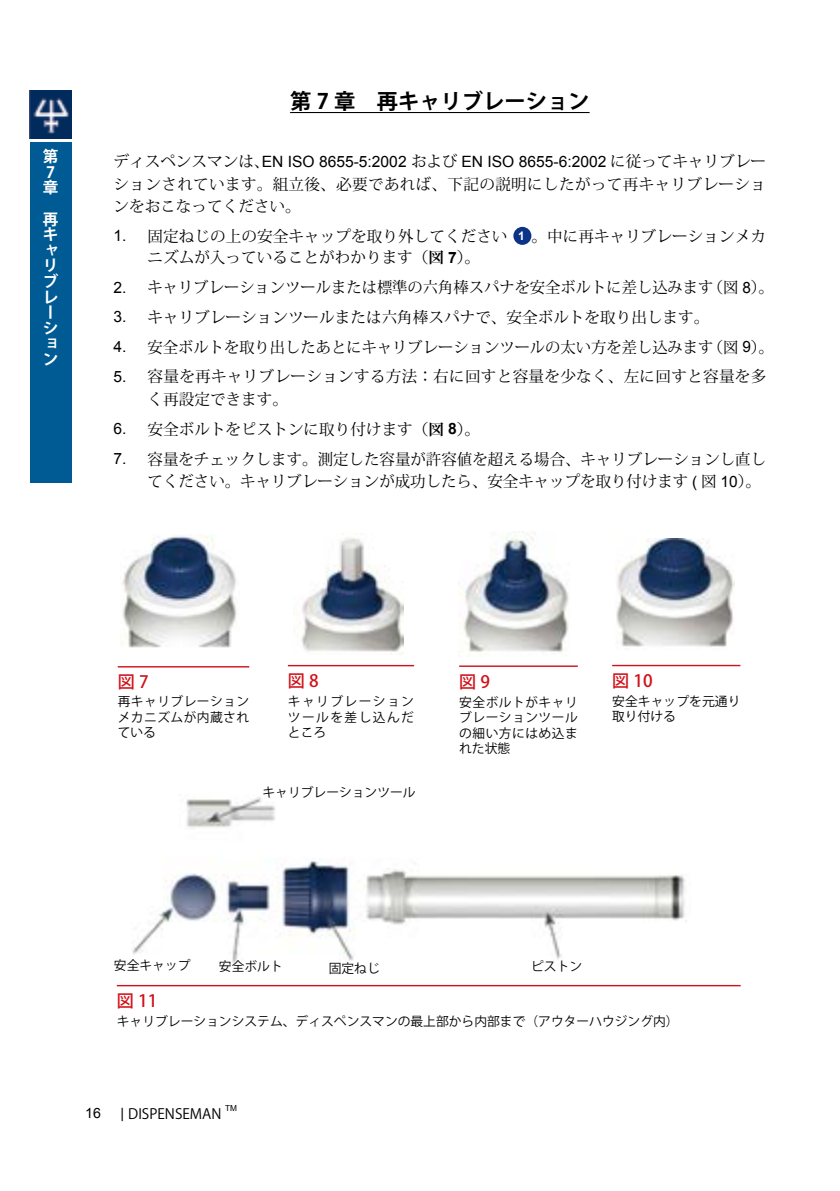
<style>
.page{position:relative;width:840px;height:1191px;background:#fff}
.page>*{position:absolute;margin:0;border:0;box-sizing:border-box;transform-origin:0 0}
.t1{font:700 21.2px "Koz Go Pro";color:#000}
.t2{font:500 17px "Koz Go Pro";letter-spacing:.125em;color:#d0121b}
.t3{font:15.6px/21.4px "Koz Min Pro";color:#000}
.t4{font:15.6px "Arial";color:#000}
.t5{font:15.6px/22.6px "Koz Min Pr 6 N";letter-spacing:.02em;color:#000}
.t6{font:15.6px/22.6px "Koz Min Pro";letter-spacing:.02em;color:#000}
.t7{font:700 15.6px/15.6px "Koz Go Pro";color:#fff}
.t8{font:14.2px "Koz Go Pro";color:#000}
.t9{font:14.2px "Arial";color:#000}
.t10{font:12.8px/15.6px "Koz Go Pro";color:#000;text-align:justify}
.t11{font:8.2px "Arial";color:#000}
.s1{font-family:"Koz Min Pr 6 N"}
.s2{font-family:"Arial"}
.s3{font-family:"Arial";font-weight:700;font-size:12px;color:#fff}
.s4{font-weight:700}
.s5{font-family:"Arial";font-weight:700}
</style>
<div class="page">
<div style="left:30px;top:142px;width:41px;height:340px;background:#005b94"></div>
<img style="left:29px;top:91px;width:43px;height:47px">
<hr style="left:290px;top:112px;width:299px;height:1px;background:#000">
<div style="left:513px;top:227px;width:18px;height:18px;background:#0c3388;border-radius:50%"></div>
<hr style="left:117px;top:985px;width:623px;height:1px;background:#d0121b">
<img style="left:132px;top:797px;width:555px;height:167px">
<img style="left:121px;top:534px;width:116px;height:114px">
<hr style="left:118px;top:666px;width:131px;height:1px;background:#d0121b">
<img style="left:293px;top:538px;width:110px;height:114px">
<hr style="left:288px;top:665px;width:126px;height:1px;background:#d0121b">
<img style="left:616px;top:538px;width:118px;height:109px">
<hr style="left:611px;top:665px;width:129px;height:1px;background:#d0121b">
<img style="left:459px;top:531px;width:110px;height:125px">
<hr style="left:459px;top:665px;width:118px;height:2px;background:#d0121b">
<p class="t7" style="left:43px;top:150px;width:17px">第<br>7章</p>
<p class="t7" style="left:43px;top:212px;width:17px">再キャリブレーション</p>
<h1 class="t1" style="left:290px;top:88px;width:301px">第 7 章　再キャリブレーション</h1>
<p class="t4" style="left:113px;top:151px;width:653px"><span class="s1">ディスペンスマンは、</span>EN ISO 8655-5:2002 <span class="s1">および</span> EN ISO 8655-6:2002 <span class="s1">に従ってキャリブレー</span></p>
<p class="t5" style="left:113px;top:173px;width:653px">ションされています。組立後、必要であれば、下記の説明にしたがって再キャリブレーションをおこなってください。</p>
<p class="t3" style="left:147px;top:225px;width:619px;text-indent:-34px"><span class="s2">1.</span> 固定ねじの上の安全キャップを取り外してください <span class="s3">1</span> 。中に再キャリブレーションメカニズムが入っていることがわかります（<span class="s4">図</span> <span class="s5">7</span>）。</p>
<p class="t3" style="left:113px;top:276px;width:661px"><span class="s2">2.</span> キャリブレーションツールまたは標準の六角棒スパナを安全ボルトに差し込みます（図 <span class="s2">8</span>）。</p>
<p class="t3" style="left:113px;top:306px;width:597px"><span class="s2">3.</span> キャリブレーションツールまたは六角棒スパナで、安全ボルトを取り出します。</p>
<p class="t3" style="left:113px;top:335px;width:661px"><span class="s2">4.</span> 安全ボルトを取り出したあとにキャリブレーションツールの太い方を差し込みます（図 <span class="s2">9</span>）。</p>
<p class="t6" style="left:147px;top:365px;width:620px;text-indent:-34px"><span class="s2">5.</span> 容量を再キャリブレーションする方法：右に回すと容量を少なく、左に回すと容量を多く再設定できます。</p>
<p class="t3" style="left:113px;top:418px;width:368px"><span class="s2">6.</span> 安全ボルトをピストンに取り付けます（<span class="s4">図</span> <span class="s5">8</span>）。</p>
<p class="t3" style="left:147px;top:447px;width:619px;line-height:22.6px;text-indent:-34px"><span class="s2">7.</span> 容量をチェックします。測定した容量が許容値を超える場合、キャリブレーションし直してください。キャリブレーションが成功したら、安全キャップを取り付けます <span class="s2">(</span> 図 <span class="s2">10</span>）。</p>
<p class="t2" style="left:118px;top:670px;width:32px">図 7</p>
<p class="t10" style="left:118px;top:694px;width:133px">再キャリブレーションメカニズムが内蔵されている</p>
<p class="t2" style="left:288px;top:670px;width:32px">図8</p>
<p class="t10" style="left:288px;top:694px;width:128px">キャリブレーションツールを差し込んだところ</p>
<p class="t10" style="left:262px;top:784px;width:155px">キャリブレーションツール</p>
<p class="t2" style="left:459px;top:670px;width:32px">図9</p>
<p class="t10" style="left:459px;top:694px;width:120px">安全ボルトがキャリブレーションツールの細い方にはめ込まれた状態</p>
<p class="t2" style="left:611px;top:670px;width:42px">図 10</p>
<p class="t10" style="left:611px;top:693px;width:130px">安全キャップを元通り取り付ける</p>
<p class="t10" style="left:114px;top:957px;width:78px">安全キャップ</p>
<p class="t10" style="left:219px;top:959px;width:65px">安全ボルト</p>
<p class="t10" style="left:328px;top:960px;width:53px">固定ねじ</p>
<p class="t10" style="left:531px;top:958px;width:53px">ピストン</p>
<p class="t2" style="left:117px;top:989px;width:42px">図 11</p>
<p class="t10" style="left:117px;top:1013px;width:563px">キャリブレーションシステム、ディスペンスマンの最上部から内部まで（アウターハウジング内）</p>
<p class="t9" style="left:85px;top:1104px;width:17px">16</p>
<p class="t8" style="left:121px;top:1104px;width:102px"><span class="s2">|</span> DISPENSEMAN</p>
<p class="t11" style="left:225px;top:1103px;width:13px">TM</p>
</div>
